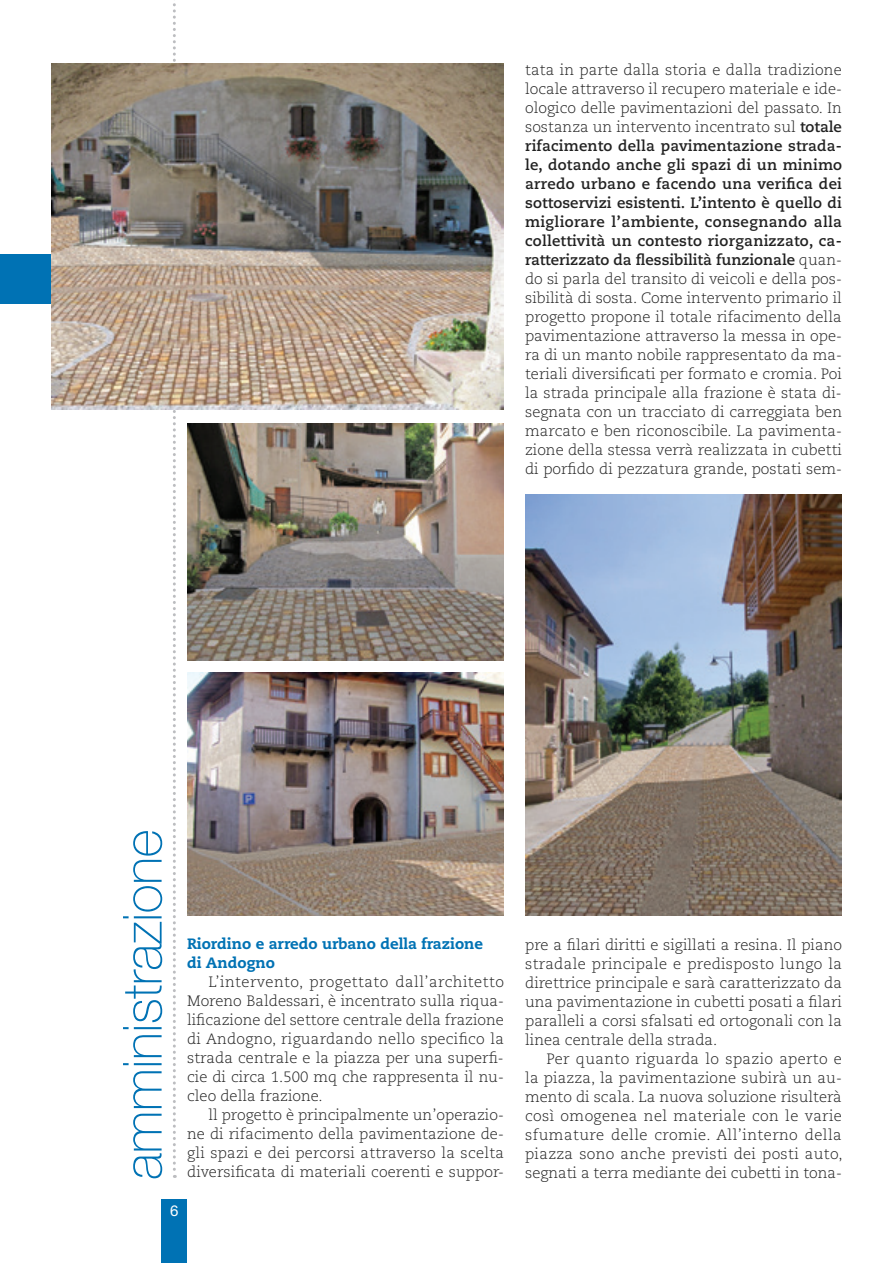
<style>
.page{position:relative;width:893px;height:1263px;background:#fff}
.page>*{position:absolute;margin:0;border:0;box-sizing:border-box;transform-origin:0 0}
.t1{font:100 54px "Helvetica Neue LT Std";letter-spacing:-.01em;color:#0072b4}
.t2{font:300 15px/19px "Caecilia LT Std";color:#222;text-align:justify}
.t3{font:800 15px/19px "Caecilia LT Std";color:#0072b4}
.t4{font:15px "Helvetica Neue LT Std";color:#fff}
.s1{font-weight:700}
</style>
<div class="page">
<div style="left:0;top:254px;width:162px;height:50px;background:#0072b4"></div>
<svg style="left:173px;top:3px;width:3px;height:1175px"></svg>
<div style="left:162px;top:1199px;width:25px;height:64px;background:#0072b4"></div>
<img style="left:525px;top:495px;width:317px;height:420px">
<img style="left:51px;top:64px;width:453px;height:346px">
<img style="left:187px;top:673px;width:317px;height:243px">
<img style="left:187px;top:423px;width:317px;height:237px">
<p class="t2" style="left:525px;top:61px;width:318px">tata in parte dalla storia e dalla tradizione locale attraverso il recupero materiale e ide&shy;ologico delle pavimentazioni del passato. In sostanza un intervento incentrato sul <span class="s1">totale rifacimento della pavimentazione strada&shy;le, dotando anche gli spazi di un minimo arredo urbano e facendo una verifica dei sottoservizi esistenti. L’intento è quello di migliorare l’ambiente, consegnando alla collettività un contesto riorganizzato, ca&shy;ratterizzato da flessibilità funzionale</span> quan&shy;do si parla del transito di veicoli e della pos&shy;sibilità di sosta. Come intervento primario il progetto propone il totale rifacimento della pavimentazione attraverso la messa in ope&shy;ra di un manto nobile rappresentato da ma&shy;teriali diversificati per formato e cromia. Poi la strada principale alla frazione è stata di&shy;segnata con un tracciato di carreggiata ben marcato e ben riconoscibile. La pavimenta&shy;zione della stessa verrà realizzata in cubetti di porfido di pezzatura grande, postati sem-</p>
<h1 class="t1" style="left:112px;top:1180px;width:352px;rotate:-90deg">amministrazione</h1>
<p class="t3" style="left:187px;top:934px;width:298px">Riordino e arredo urbano della frazione di Andogno</p>
<p class="t2" style="left:187px;top:973px;width:318px;text-indent:21px">L’intervento, progettato dall’architetto Moreno Baldessari, è incentrato sulla riqua&shy;lificazione del settore centrale della frazione di Andogno, riguardando nello specifico la strada centrale e la piazza per una superfi&shy;cie di circa 1.500 mq che rappresenta il nu&shy;cleo della frazione.</p>
<p class="t2" style="left:187px;top:1106px;width:318px;text-indent:21px">ll progetto è principalmente un’operazio&shy;ne di rifacimento della pavimentazione de&shy;gli spazi e dei percorsi attraverso la scelta diversificata di materiali coerenti e suppor-</p>
<p class="t4" style="left:170px;top:1202px;width:10px">6</p>
<p class="t2" style="left:525px;top:935px;width:318px">pre a filari diritti e sigillati a resina. Il piano stradale principale e predisposto lungo la direttrice principale e sarà caratterizzato da una pavimentazione in cubetti posati a filari paralleli a corsi sfalsati ed ortogonali con la linea centrale della strada.</p>
<p class="t2" style="left:525px;top:1049px;width:319px;text-indent:21px">Per quanto riguarda lo spazio aperto e la piazza, la pavimentazione subirà un au&shy;mento di scala. La nuova soluzione risulterà così omogenea nel materiale con le varie sfumature delle cromie. All’interno della piazza sono anche previsti dei posti auto, segnati a terra mediante dei cubetti in tona-</p>
</div>
